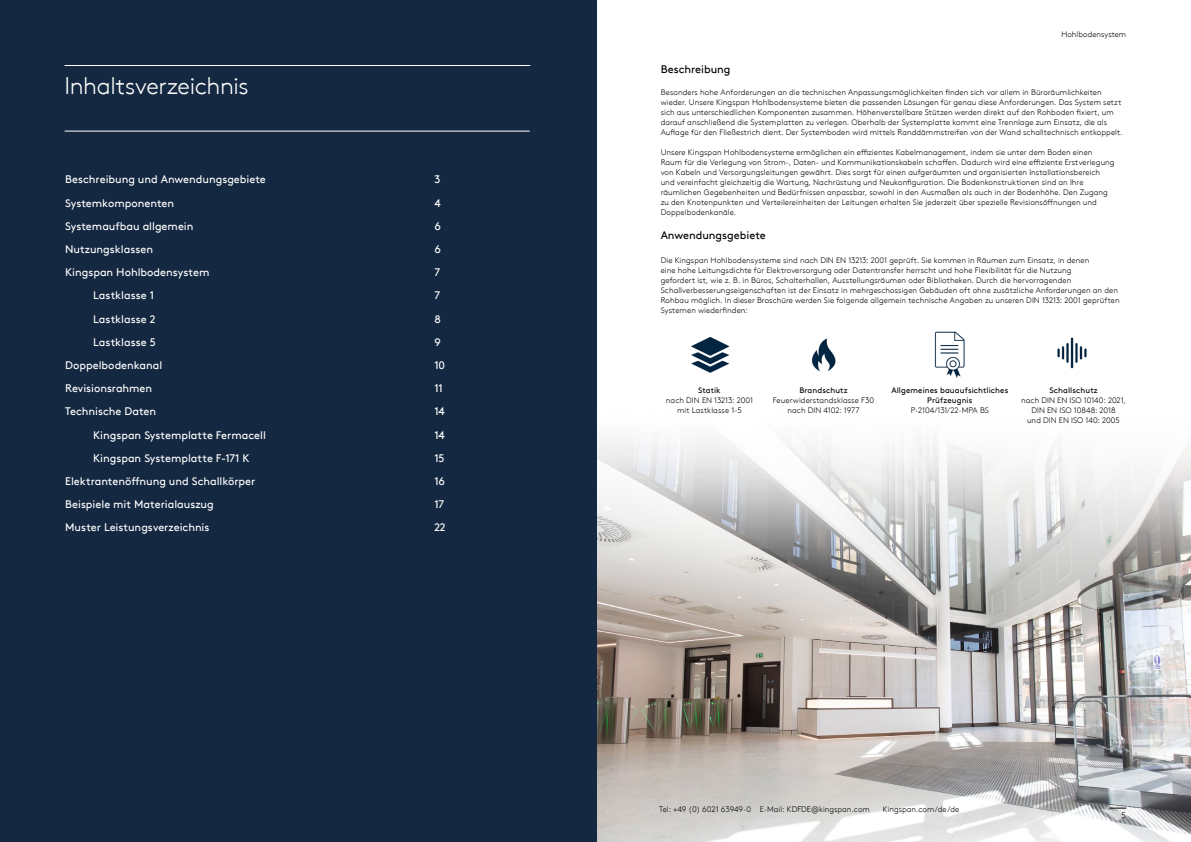
<style>
.page{position:relative;width:1191px;height:842px;background:#fff}
.page>*{position:absolute;margin:0;border:0;box-sizing:border-box;transform-origin:0 0}
.t1{font:300 24px "Brown";letter-spacing:-.015em;color:#fff}
.t2{font:11px "Brown";letter-spacing:-.005em;color:#fff}
.t3{font:11px "Brown";color:#000}
.t4{font:300 8px/10px "Brown";letter-spacing:.01em;color:#000}
.t5{font:8px/10px "Brown";letter-spacing:.01em;color:#000;text-align:center}
.t6{font:300 8px "Brown";letter-spacing:-.01em;color:#000}
</style>
<div class="page">
<img style="left:596px;top:403px;width:595px;height:439px">
<div style="left:1105px;top:803px;width:25px;height:10px;background:#000;opacity:.9"></div>
<svg style="left:1109px;top:808px;width:17px;height:1px"></svg>
<div style="left:0;top:0;width:596px;height:842px;background:#142841"></div>
<hr style="left:64px;top:65px;width:466px;height:1px;background:#fff">
<hr style="left:65px;top:131px;width:465px;height:1px;background:#fff">
<img style="left:691px;top:337px;width:39px;height:36px">
<img style="left:798px;top:338px;width:38px;height:34px">
<img style="left:934px;top:331px;width:31px;height:47px">
<img style="left:1057px;top:337px;width:30px;height:32px">
<h1 class="t1" style="left:64px;top:68px;width:186px">Inhaltsverzeichnis</h1>
<h2 class="t2" style="left:65px;top:171px;width:202px">Beschreibung und Anwendungsgebiete</h2>
<h2 class="t2" style="left:434px;top:171px;width:7px">3</h2>
<h2 class="t2" style="left:65px;top:194px;width:110px">Systemkomponenten</h2>
<h2 class="t2" style="left:434px;top:194px;width:8px">4</h2>
<h2 class="t2" style="left:65px;top:218px;width:130px">Systemaufbau allgemein</h2>
<h2 class="t2" style="left:434px;top:218px;width:8px">6</h2>
<h2 class="t2" style="left:65px;top:241px;width:89px">Nutzungsklassen</h2>
<h2 class="t2" style="left:434px;top:241px;width:8px">6</h2>
<h2 class="t2" style="left:65px;top:264px;width:146px">Kingspan Hohlbodensystem</h2>
<h2 class="t2" style="left:434px;top:264px;width:7px">7</h2>
<h2 class="t2" style="left:93px;top:287px;width:62px">Lastklasse 1</h2>
<h2 class="t2" style="left:434px;top:287px;width:7px">7</h2>
<h2 class="t2" style="left:93px;top:310px;width:64px">Lastklasse 2</h2>
<h2 class="t2" style="left:434px;top:310px;width:8px">8</h2>
<h2 class="t2" style="left:93px;top:334px;width:64px">Lastklasse 5</h2>
<h2 class="t2" style="left:434px;top:334px;width:8px">9</h2>
<h2 class="t2" style="left:65px;top:357px;width:99px">Doppelbodenkanal</h2>
<h2 class="t2" style="left:434px;top:357px;width:12px">10</h2>
<h2 class="t2" style="left:65px;top:380px;width:89px">Revisionsrahmen</h2>
<h2 class="t2" style="left:434px;top:380px;width:10px">11</h2>
<h2 class="t2" style="left:65px;top:403px;width:93px">Technische Daten</h2>
<h2 class="t2" style="left:434px;top:403px;width:12px">14</h2>
<h2 class="t2" style="left:93px;top:426px;width:174px">Kingspan Systemplatte Fermacell</h2>
<h2 class="t2" style="left:434px;top:426px;width:12px">14</h2>
<h2 class="t2" style="left:93px;top:450px;width:158px">Kingspan Systemplatte F-171 K</h2>
<h2 class="t2" style="left:434px;top:450px;width:12px">15</h2>
<h2 class="t2" style="left:65px;top:473px;width:192px">Elektrantenöffnung und Schallkörper</h2>
<h2 class="t2" style="left:434px;top:473px;width:12px">16</h2>
<h2 class="t2" style="left:65px;top:496px;width:150px">Beispiele mit Materialauszug</h2>
<h2 class="t2" style="left:434px;top:496px;width:11px">17</h2>
<h2 class="t2" style="left:65px;top:519px;width:146px">Muster Leistungsverzeichnis</h2>
<h2 class="t2" style="left:434px;top:519px;width:13px">22</h2>
<p class="t4" style="left:1061px;top:29px;width:66px">Hohlbodensystem</p>
<h2 class="t3" style="left:661px;top:61px;width:71px">Beschreibung</h2>
<p class="t4" style="left:660px;top:87px;width:463px">Besonders hohe Anforderungen an die technischen Anpassungsmöglichkeiten finden sich vor allem in Büroräumlichkeiten wieder. Unsere Kingspan Hohlbodensysteme bieten die passenden Lösungen für genau diese Anforderungen. Das System setzt sich aus unterschiedlichen Komponenten zusammen. Höhenverstellbare Stützen werden direkt auf den Rohboden fixiert, um darauf anschließend die Systemplatten zu verlegen. Oberhalb der Systemplatte kommt eine Trennlage zum Einsatz, die als Auflage für den Fließestrich dient. Der Systemboden wird mittels Randdämmstreifen von der Wand schalltechnisch entkoppelt.</p>
<p class="t4" style="left:660px;top:147px;width:455px">Unsere Kingspan Hohlbodensysteme ermöglichen ein effizientes Kabelmanagement, indem sie unter dem Boden einen Raum für die Verlegung von Strom-, Daten- und Kommunikationskabeln schaffen. Dadurch wird eine effiziente Erstverlegung von Kabeln und Versorgungsleitungen gewährt. Dies sorgt für einen aufgeräumten und organisierten Installationsbereich und vereinfacht gleichzeitig die Wartung, Nachrüstung und Neukonfiguration. Die Bodenkonstruktionen sind an Ihre räumlichen Gegebenheiten und Bedürfnissen anpassbar, sowohl in den Ausmaßen als auch in der Bodenhöhe. Den Zugang zu den Knotenpunkten und Verteilereinheiten der Leitungen erhalten Sie jederzeit über spezielle Revisionsöffnungen und Doppelbodenkanäle.</p>
<h2 class="t3" style="left:660px;top:227px;width:107px">Anwendungsgebiete</h2>
<p class="t4" style="left:660px;top:254px;width:460px">Die Kingspan Hohlbodensysteme sind nach DIN EN 13213: 2001 geprüft. Sie kommen in Räumen zum Einsatz, in denen<br>eine hohe Leitungsdichte für Elektroversorgung oder Datentransfer herrscht und hohe Flexibilität für die Nutzung<br>gefordert ist, wie z. B. in Büros, Schalterhallen, Ausstellungsräumen oder Bibliotheken. Durch die hervorragenden Schallverbesserungseigenschaften ist der Einsatz in mehrgeschossigen Gebäuden oft ohne zusätzliche Anforderungen an den Rohbau möglich. In dieser Broschüre werden Sie folgende allgemein technische Angaben zu unseren DIN 13213: 2001 geprüften Systemen wiederfinden:</p>
<p class="t5" style="left:698px;top:384px;width:24px">Statik</p>
<p class="t4" style="left:666px;top:395px;width:89px;text-align:center">nach DIN EN 13213: 2001 mit Lastklasse 1-5</p>
<p class="t5" style="left:799px;top:384px;width:50px">Brandschutz</p>
<p class="t4" style="left:773px;top:395px;width:103px;text-align:center">Feuerwiderstandsklasse F30 nach DIN 4102: 1977</p>
<p class="t5" style="left:891px;top:384px;width:118px">Allgemeines bauaufsichtliches<br>Prüfzeugnis</p>
<p class="t6" style="left:910px;top:404px;width:80px">P-2104/131/22-MPA BS</p>
<p class="t5" style="left:1049px;top:384px;width:50px">Schallschutz</p>
<p class="t4" style="left:1021px;top:395px;width:106px;text-align:center">nach DIN EN ISO 10140: 2021,<br>DIN EN ISO 10848: 2018<br>und DIN EN ISO 140: 2005</p>
<p class="t4" style="left:659px;top:804px;width:212px">Tel: +49 (0) 6021 63949-0 E-Mail: KDFDE@kingspan.com</p>
<p class="t4" style="left:882px;top:804px;width:78px">Kingspan.com/de/de</p>
<p class="t4" style="left:1121px;top:810px;width:6px">5</p>
</div>
